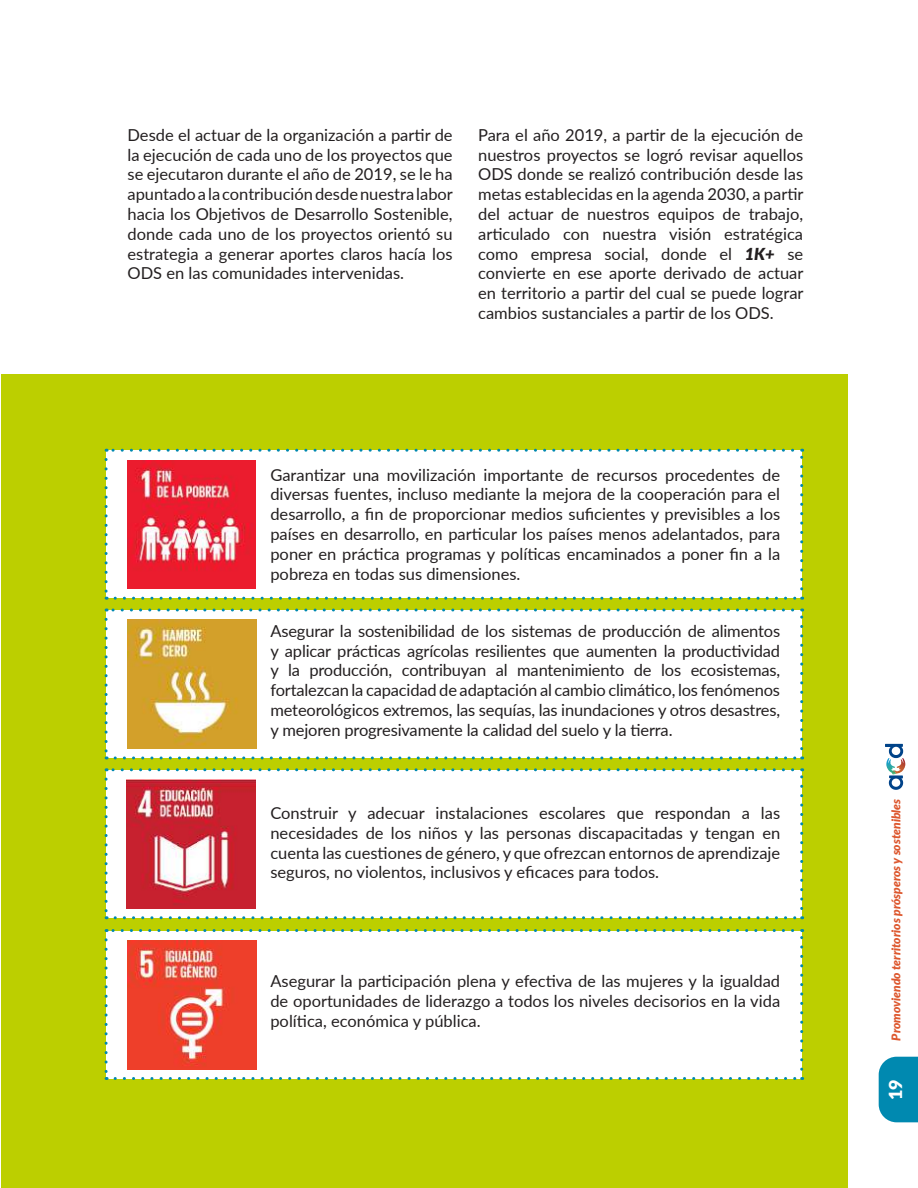
<style>
.page{position:relative;width:918px;height:1188px;background:#fff}
.page>*{position:absolute;margin:0;border:0;box-sizing:border-box;transform-origin:0 0}
.t1{font:900 18px "Lato";color:#fff}
.t2{font:16.5px/19.8px "Lato";color:#231f20;text-align:justify}
.t3{font:italic 900 12px "Lato";color:#dd582f}
.s1{font-weight:900;font-style:italic}
</style>
<div class="page">
<div style="left:879px;top:1057px;width:39px;height:65px;background:#0089b0"></div>
<svg style="left:885px;top:744px;width:21px;height:46px"></svg>
<div style="left:2px;top:375px;width:846px;height:813px;background:#bccf00"></div>
<div style="left:106px;top:450px;width:696px;height:148px;background:#fff"></div>
<svg style="left:105px;top:459px;width:3px;height:141px"></svg>
<svg style="left:115px;top:597px;width:688px;height:3px"></svg>
<svg style="left:800px;top:449px;width:3px;height:140px"></svg>
<svg style="left:106px;top:449px;width:687px;height:3px"></svg>
<div style="left:106px;top:610px;width:696px;height:148px;background:#fff"></div>
<svg style="left:105px;top:619px;width:3px;height:140px"></svg>
<svg style="left:115px;top:756px;width:688px;height:3px"></svg>
<svg style="left:800px;top:609px;width:3px;height:140px"></svg>
<svg style="left:106px;top:609px;width:687px;height:3px"></svg>
<div style="left:106px;top:770px;width:696px;height:148px;background:#fff"></div>
<svg style="left:105px;top:779px;width:3px;height:140px"></svg>
<svg style="left:115px;top:916px;width:688px;height:3px"></svg>
<svg style="left:800px;top:768px;width:3px;height:141px"></svg>
<svg style="left:106px;top:768px;width:687px;height:3px"></svg>
<div style="left:106px;top:931px;width:696px;height:147px;background:#fff"></div>
<svg style="left:105px;top:940px;width:3px;height:140px"></svg>
<svg style="left:115px;top:1077px;width:688px;height:3px"></svg>
<svg style="left:800px;top:929px;width:3px;height:140px"></svg>
<svg style="left:106px;top:929px;width:687px;height:3px"></svg>
<img style="left:128px;top:460px;width:127px;height:128px">
<img style="left:128px;top:620px;width:129px;height:128px">
<img style="left:127px;top:779px;width:128px;height:129px">
<img style="left:128px;top:940px;width:129px;height:129px">
<p class="t2" style="left:128px;top:124px;width:327px">Desde el actuar de la organización a partir de la ejecución de cada uno de los proyectos que se ejecutaron durante el año de 2019, se le ha apuntado a la contribución desde nuestra labor hacia los Objetivos de Desarrollo Sostenible, donde cada uno de los proyectos orientó su estrategia a generar aportes claros hacía los ODS en las comunidades intervenidas.</p>
<p class="t2" style="left:478px;top:124px;width:327px">Para el año 2019, a partir de la ejecución de nuestros proyectos se logró revisar aquellos ODS donde se realizó contribución desde las metas establecidas en la agenda 2030, a partir del actuar de nuestros equipos de trabajo, articulado con nuestra visión estratégica como empresa social, donde el <span class="s1">1K+</span> se convierte en ese aporte derivado de actuar en territorio a partir del cual se puede lograr cambios sustanciales a partir de los ODS.</p>
<p class="t2" style="left:270px;top:464px;width:511px">Garantizar una movilización importante de recursos procedentes de diversas fuentes, incluso mediante la mejora de la cooperación para el desarrollo, a fin de proporcionar medios suficientes y previsibles a los países en desarrollo, en particular los países menos adelantados, para poner en práctica programas y políticas encaminados a poner fin a la pobreza en todas sus dimensiones.</p>
<p class="t2" style="left:270px;top:620px;width:511px">Asegurar la sostenibilidad de los sistemas de producción de alimentos y aplicar prácticas agrícolas resilientes que aumenten la productividad y la producción, contribuyan al mantenimiento de los ecosistemas, fortalezcan la capacidad de adaptación al cambio climático, los fenómenos meteorológicos extremos, las sequías, las inundaciones y otros desastres, y mejoren progresivamente la calidad del suelo y la tierra.</p>
<p class="t2" style="left:270px;top:802px;width:511px">Construir y adecuar instalaciones escolares que respondan a las necesidades de los niños y las personas discapacitadas y tengan en cuenta las cuestiones de género, y que ofrezcan entornos de aprendizaje seguros, no violentos, inclusivos y eficaces para todos.</p>
<p class="t2" style="left:270px;top:970px;width:511px">Asegurar la participación plena y efectiva de las mujeres y la igualdad de oportunidades de liderazgo a todos los niveles decisorios en la vida política, económica y pública.</p>
<p class="t3" style="left:887px;top:1041px;width:243px;rotate:-90deg">Promoviendo territorios prósperos y sostenibles</p>
<p class="t1" style="left:882px;top:1100px;width:22px;rotate:-90deg">19</p>
</div>
